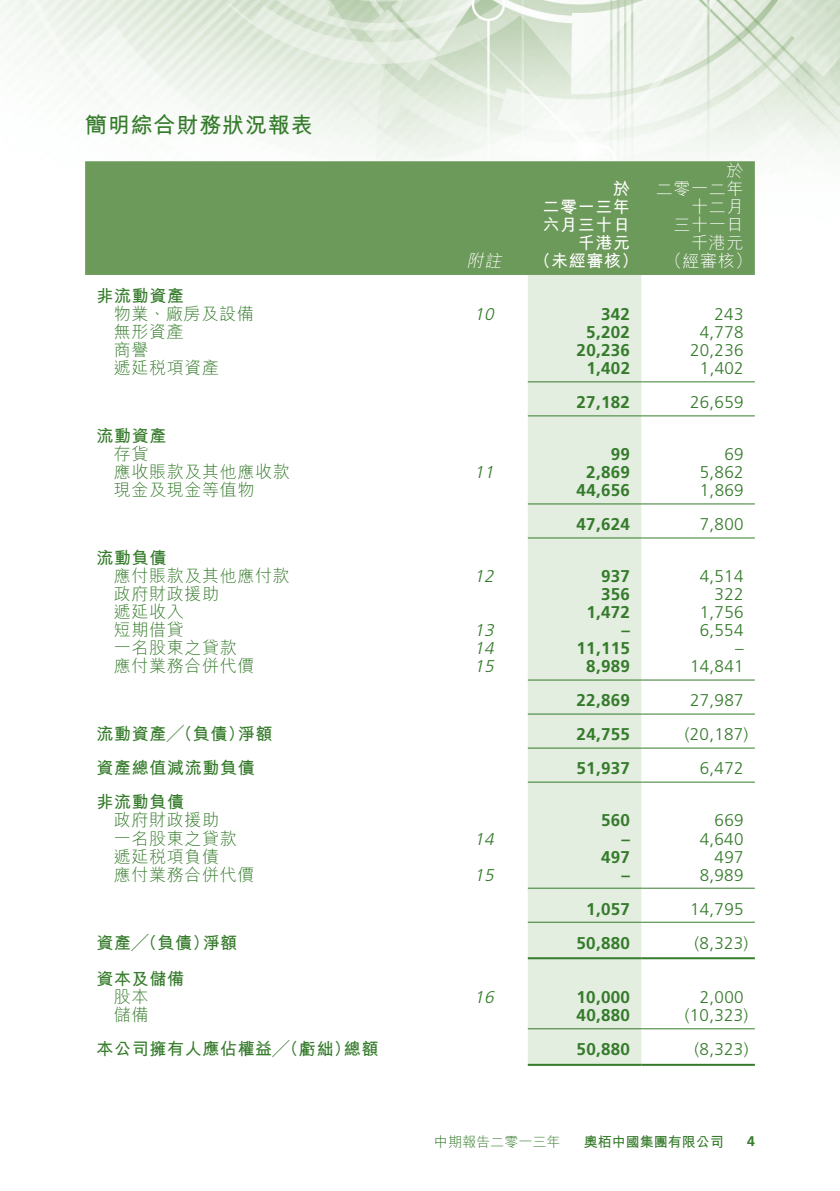
<style>
.page{position:relative;width:840px;height:1191px;background:#fff}
.page>*{position:absolute;margin:0;border:0;box-sizing:border-box;transform-origin:0 0}
.t1{font:700 22px "M Hei HK";letter-spacing:.035em;color:#357b2b}
.t2{font:300 17px "Frutiger LT Std";letter-spacing:.015em;color:#357b2b}
.t3{font:700 17px "Frutiger LT Std";letter-spacing:.015em;color:#357b2b}
.t4{font:300 17px "M Hei HK";letter-spacing:.035em;color:#357b2b}
.t5{font:700 17px/34px "M Hei HK";letter-spacing:.035em;color:#357b2b}
.t6{font:300 17px/18px "M Hei HK";letter-spacing:.035em;color:#fff;text-align:right}
.t7{font:700 17px/18px "M Hei HK";letter-spacing:.035em;color:#fff;text-align:justify}
.t8{font:italic 300 17px "Frutiger LT Std";color:#357b2b}
.t9{font:italic 300 17px "M Hei HK";color:#fff}
.t10{font:700 14px "M Hei HK";color:#357b2b}
.t11{font:300 14px "M Hei HK";color:#357b2b}
.t12{font:700 14px "Frutiger LT Std";color:#357b2b}
</style>
<div class="page">
<img style="left:0;top:0;width:839px;height:255px">
<div style="left:85px;top:161px;width:669px;height:114px;background:#6c9a5a"></div>
<div style="left:527px;top:275px;width:114px;height:788px;background:#e3ede0"></div>
<hr style="left:527px;top:381px;width:114px;height:1px;background:#357b2b">
<hr style="left:641px;top:381px;width:113px;height:1px;background:#357b2b">
<hr style="left:527px;top:415px;width:114px;height:1px;background:#357b2b">
<hr style="left:641px;top:415px;width:113px;height:1px;background:#357b2b">
<hr style="left:527px;top:503px;width:114px;height:1px;background:#357b2b">
<hr style="left:641px;top:503px;width:113px;height:1px;background:#357b2b">
<hr style="left:527px;top:537px;width:114px;height:1px;background:#357b2b">
<hr style="left:641px;top:537px;width:113px;height:1px;background:#357b2b">
<hr style="left:527px;top:679px;width:114px;height:1px;background:#357b2b">
<hr style="left:641px;top:679px;width:113px;height:1px;background:#357b2b">
<hr style="left:527px;top:713px;width:114px;height:1px;background:#357b2b">
<hr style="left:641px;top:713px;width:113px;height:1px;background:#357b2b">
<hr style="left:527px;top:747px;width:114px;height:1px;background:#357b2b">
<hr style="left:641px;top:747px;width:113px;height:1px;background:#357b2b">
<hr style="left:527px;top:781px;width:114px;height:1px;background:#357b2b">
<hr style="left:641px;top:781px;width:113px;height:1px;background:#357b2b">
<hr style="left:527px;top:887px;width:114px;height:1px;background:#357b2b">
<hr style="left:641px;top:887px;width:113px;height:1px;background:#357b2b">
<hr style="left:527px;top:921px;width:114px;height:1px;background:#357b2b">
<hr style="left:641px;top:921px;width:113px;height:1px;background:#357b2b">
<hr style="left:527px;top:957px;width:114px;height:2px;background:#357b2b">
<hr style="left:641px;top:957px;width:113px;height:2px;background:#357b2b">
<hr style="left:527px;top:1028px;width:114px;height:1px;background:#357b2b">
<hr style="left:641px;top:1028px;width:113px;height:1px;background:#357b2b">
<hr style="left:527px;top:1063px;width:114px;height:2px;background:#357b2b">
<hr style="left:641px;top:1063px;width:113px;height:2px;background:#357b2b">
<p class="t1" style="left:85px;top:109px;width:229px">簡明綜合財務狀況報表</p>
<p class="t7" style="left:542px;top:178px;width:89px;text-indent:70px">於二零一三年六月三十日</p>
<p class="t7" style="left:577px;top:232px;width:54px">千港元</p>
<p class="t6" style="left:655px;top:162px;width:89px">於<br>二零一二年十二月<br>三十一日千港元</p>
<p class="t9" style="left:466px;top:252px;width:40px">附註</p>
<p class="t7" style="left:533px;top:250px;width:106px">（未經審核）</p>
<p class="t6" style="left:664px;top:252px;width:88px">（經審核(</p>
<p class="t5" style="left:96px;top:277px;width:89px">非流動資產</p>
<p class="t4" style="left:114px;top:305px;width:141px">物業、廠房及設備</p>
<p class="t4" style="left:114px;top:323px;width:71px">無形資產</p>
<p class="t4" style="left:114px;top:341px;width:36px">商譽</p>
<p class="t4" style="left:114px;top:359px;width:107px">遞延稅項資產</p>
<p class="t8" style="left:474px;top:305px;width:25px">10</p>
<p class="t3" style="left:600px;top:304px;width:30px">342</p>
<p class="t2" style="left:714px;top:305px;width:30px">243</p>
<p class="t3" style="left:586px;top:322px;width:45px">5,202</p>
<p class="t2" style="left:699px;top:323px;width:45px">4,778</p>
<p class="t3" style="left:576px;top:340px;width:55px">20,236</p>
<p class="t2" style="left:689px;top:341px;width:55px">20,236</p>
<p class="t3" style="left:586px;top:358px;width:45px">1,402</p>
<p class="t2" style="left:699px;top:359px;width:45px">1,402</p>
<p class="t3" style="left:576px;top:392px;width:55px">27,182</p>
<p class="t2" style="left:689px;top:393px;width:55px">26,659</p>
<p class="t5" style="left:96px;top:417px;width:71px">流動資產</p>
<p class="t4" style="left:114px;top:445px;width:36px">存貨</p>
<p class="t4" style="left:114px;top:463px;width:177px">應收賬款及其他應收款</p>
<p class="t4" style="left:114px;top:481px;width:142px">現金及現金等值物</p>
<p class="t8" style="left:474px;top:463px;width:25px">11</p>
<p class="t3" style="left:610px;top:444px;width:21px">99</p>
<p class="t2" style="left:724px;top:445px;width:21px">69</p>
<p class="t3" style="left:586px;top:462px;width:45px">2,869</p>
<p class="t2" style="left:699px;top:463px;width:45px">5,862</p>
<p class="t3" style="left:576px;top:480px;width:55px">44,656</p>
<p class="t2" style="left:699px;top:481px;width:45px">1,869</p>
<p class="t3" style="left:576px;top:514px;width:55px">47,624</p>
<p class="t2" style="left:699px;top:515px;width:45px">7,800</p>
<p class="t5" style="left:96px;top:539px;width:71px">流動負債</p>
<p class="t4" style="left:114px;top:567px;width:177px">應付賬款及其他應付款</p>
<p class="t4" style="left:114px;top:585px;width:107px">政府財政援助</p>
<p class="t4" style="left:114px;top:603px;width:71px">遞延收入</p>
<p class="t4" style="left:114px;top:621px;width:71px">短期借貸</p>
<p class="t4" style="left:114px;top:639px;width:124px">一名股東之貸款</p>
<p class="t4" style="left:114px;top:657px;width:142px">應付業務合併代價</p>
<p class="t8" style="left:474px;top:567px;width:25px">12</p>
<p class="t3" style="left:600px;top:566px;width:30px">937</p>
<p class="t2" style="left:699px;top:567px;width:45px">4,514</p>
<p class="t3" style="left:600px;top:584px;width:30px">356</p>
<p class="t2" style="left:714px;top:585px;width:30px">322</p>
<p class="t3" style="left:586px;top:602px;width:45px">1,472</p>
<p class="t2" style="left:699px;top:603px;width:45px">1,756</p>
<p class="t8" style="left:474px;top:621px;width:25px">13</p>
<p class="t3" style="left:621px;top:620px;width:10px">–</p>
<p class="t2" style="left:699px;top:621px;width:45px">6,554</p>
<p class="t8" style="left:474px;top:639px;width:25px">14</p>
<p class="t3" style="left:576px;top:638px;width:55px">11,115</p>
<p class="t2" style="left:734px;top:639px;width:10px">–</p>
<p class="t8" style="left:474px;top:657px;width:25px">15</p>
<p class="t3" style="left:586px;top:656px;width:45px">8,989</p>
<p class="t2" style="left:689px;top:657px;width:55px">14,841</p>
<p class="t3" style="left:576px;top:690px;width:55px">22,869</p>
<p class="t2" style="left:689px;top:691px;width:55px">27,987</p>
<p class="t5" style="left:96px;top:715px;width:150px">流動資產╱（負債）</p>
<p class="t5" style="left:238px;top:715px;width:36px">淨額</p>
<p class="t3" style="left:576px;top:724px;width:55px">24,755</p>
<p class="t2" style="left:684px;top:725px;width:65px">)20,187(</p>
<p class="t5" style="left:96px;top:749px;width:160px">資產總值減流動負債非流動負債</p>
<p class="t3" style="left:576px;top:758px;width:55px">51,937</p>
<p class="t2" style="left:699px;top:759px;width:45px">6,472</p>
<p class="t4" style="left:114px;top:811px;width:107px">政府財政援助</p>
<p class="t4" style="left:114px;top:829px;width:124px">一名股東之貸款</p>
<p class="t4" style="left:114px;top:847px;width:107px">遞延稅項負債</p>
<p class="t4" style="left:114px;top:865px;width:142px">應付業務合併代價</p>
<p class="t8" style="left:474px;top:829px;width:25px">14</p>
<p class="t8" style="left:474px;top:865px;width:25px">15</p>
<p class="t3" style="left:600px;top:810px;width:30px">560</p>
<p class="t3" style="left:621px;top:828px;width:10px">–</p>
<p class="t3" style="left:600px;top:846px;width:30px">497</p>
<p class="t3" style="left:621px;top:864px;width:10px">–</p>
<p class="t2" style="left:714px;top:811px;width:30px">669</p>
<p class="t2" style="left:699px;top:829px;width:45px">4,640</p>
<p class="t2" style="left:714px;top:847px;width:30px">497</p>
<p class="t2" style="left:699px;top:865px;width:45px">8,989</p>
<p class="t3" style="left:586px;top:898px;width:45px">1,057</p>
<p class="t2" style="left:689px;top:899px;width:55px">14,795</p>
<p class="t5" style="left:96px;top:922px;width:114px;line-height:36.6px">資產╱（負債）資本及儲備</p>
<p class="t5" style="left:202px;top:924px;width:36px">淨額</p>
<p class="t3" style="left:576px;top:932px;width:55px">50,880</p>
<p class="t2" style="left:694px;top:933px;width:55px">)8,323(</p>
<p class="t4" style="left:114px;top:988px;width:36px">股本</p>
<p class="t4" style="left:114px;top:1006px;width:36px">儲備</p>
<p class="t8" style="left:474px;top:987px;width:25px">16</p>
<p class="t3" style="left:576px;top:987px;width:55px">10,000</p>
<p class="t3" style="left:576px;top:1005px;width:55px">40,880</p>
<p class="t2" style="left:699px;top:987px;width:45px">2,000</p>
<p class="t2" style="left:684px;top:1005px;width:65px">)10,323(</p>
<p class="t5" style="left:96px;top:1030px;width:255px">本公司擁有人應佔權益╱（虧絀）</p>
<p class="t5" style="left:343px;top:1030px;width:36px">總額</p>
<p class="t3" style="left:576px;top:1039px;width:55px">50,880</p>
<p class="t2" style="left:694px;top:1039px;width:55px">)8,323(</p>
<p class="t11" style="left:434px;top:1134px;width:127px">中期報告二零一三年</p>
<p class="t10" style="left:583px;top:1131px;width:141px">奧栢中國集團有限公司</p>
<p class="t12" style="left:746px;top:1132px;width:9px">4</p>
</div>
